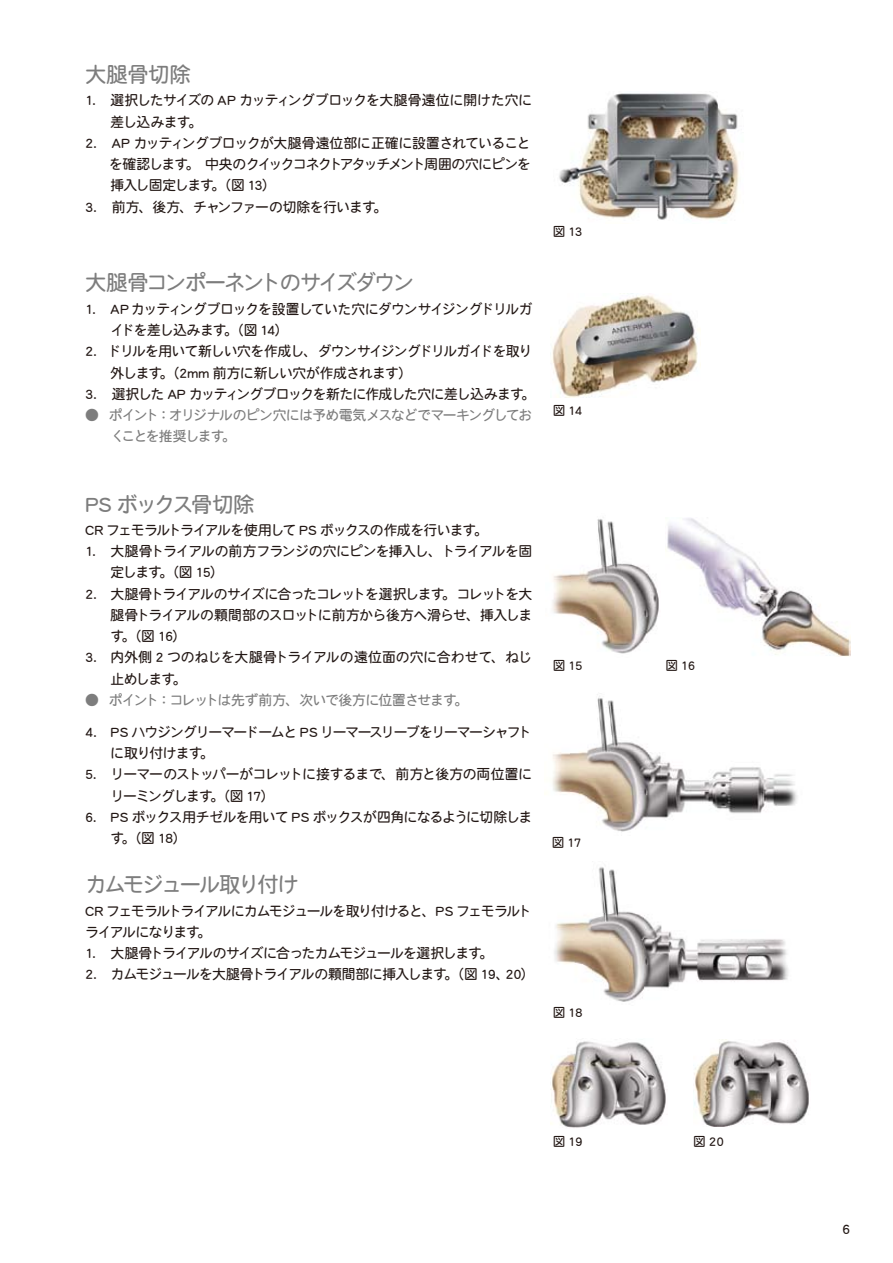
<style>
.page{position:relative;width:893px;height:1263px;background:#fff}
.page>*{position:absolute;margin:0;border:0;box-sizing:border-box;transform-origin:0 0}
.t1{font:21.3px "DFHS Maru Gothic Std W4";letter-spacing:-.09em;color:#7d7d7d}
.t2{font:21.3px "DFHS Maru Gothic Std W4";letter-spacing:-.115em;color:#7d7d7d}
.t3{font:13.8px/21.3px "DFHS Maru Gothic Std W4";letter-spacing:-.065em;color:#231815}
.t4{font:13.8px/21.3px "DFHS Maru Gothic Std W4";letter-spacing:-.09em;color:#231815}
.t5{font:13.8px/21.3px "DFHS Maru Gothic Std W4";letter-spacing:-.065em;color:#7d7d7d}
.t6{font:13.8px/21.3px "DFHS Maru Gothic Std W4";letter-spacing:-.045em;color:#231815}
.t7{font:13.8px/21.3px "DFHS Maru Gothic Std W4";letter-spacing:-.005em;color:#231815}
.t8{font:12.75px "DFHS Maru Gothic Std W4";letter-spacing:-.055em;color:#231815}
</style>
<div class="page">
<img style="left:551px;top:295px;width:150px;height:102px">
<img style="left:559px;top:93px;width:180px;height:127px">
<img style="left:552px;top:519px;width:107px;height:135px">
<img style="left:665px;top:518px;width:185px;height:138px">
<img style="left:552px;top:694px;width:245px;height:138px">
<img style="left:554px;top:867px;width:234px;height:135px">
<img style="left:550px;top:1041px;width:116px;height:87px">
<img style="left:694px;top:1039px;width:115px;height:88px">
<h1 class="t1" style="left:85px;top:63px;width:107px">大腿骨切除</h1>
<p class="t6" style="left:111px;top:90px;width:423px;text-indent:-26px">1. 選択したサイズの AP カッティングブロックを大腿骨遠位に開けた穴に差し込みます。</p>
<p class="t3" style="left:109px;top:132px;width:423px;text-align:justify;text-indent:-24px">2. AP カッティングブロックが大腿骨遠位部に正確に設置されていることを確認します。 中央のクイックコネクトアタッチメント周囲の穴にピンを挿入し固定します。（図 13）</p>
<p class="t3" style="left:85px;top:196px;width:304px">3. 前方、後方、チャンファーの切除を行います。</p>
<h1 class="t1" style="left:85px;top:271px;width:331px">大腿骨コンポーネントのサイズダウン</h1>
<p class="t3" style="left:111px;top:298px;width:423px;text-indent:-26px">1. AP カッティングブロックを設置していた穴にダウンサイジングドリルガイドを差し込みます。（図 14）</p>
<p class="t3" style="left:111px;top:340px;width:423px;text-indent:-26px">2. ドリルを用いて新しい穴を作成し、ダウンサイジングドリルガイドを取り外します。（2mm 前方に新しい穴が作成されます）</p>
<p class="t3" style="left:85px;top:383px;width:452px">3. 選択した AP カッティングブロックを新たに作成した穴に差し込みます。</p>
<p class="t5" style="left:111px;top:404px;width:423px;text-indent:-26px">● ポイント：オリジナルのピン穴には予め電気メスなどでマーキングしておくことを推奨します。</p>
<h1 class="t2" style="left:85px;top:492px;width:171px">PS ボックス骨切除</h1>
<p class="t3" style="left:85px;top:519px;width:405px">CR フェモラルトライアルを使用して PS ボックスの作成を行います。</p>
<p class="t3" style="left:111px;top:540px;width:423px;text-indent:-26px">1. 大腿骨トライアルの前方フランジの穴にピンを挿入し、トライアルを固定します。（図 15）</p>
<p class="t3" style="left:111px;top:583px;width:423px;text-align:justify;text-indent:-26px">2. 大腿骨トライアルのサイズに合ったコレットを選択します。コレットを大腿骨トライアルの顆間部のスロットに前方から後方へ滑らせ、挿入します。（図 16）</p>
<p class="t7" style="left:111px;top:647px;width:423px;text-indent:-26px">3. 内外側 2 つのねじを大腿骨トライアルの遠位面の穴に合わせて、ねじ止めします。</p>
<p class="t5" style="left:85px;top:689px;width:385px">● ポイント：コレットは先ず前方、次いで後方に位置させます。</p>
<p class="t4" style="left:111px;top:721px;width:423px;text-indent:-26px">4. PS ハウジングリーマードームと PS リーマースリーブをリーマーシャフトに取り付けます。</p>
<p class="t3" style="left:111px;top:763px;width:423px;text-indent:-26px">5. リーマーのストッパーがコレットに接するまで、前方と後方の両位置にリーミングします。（図 17）</p>
<p class="t3" style="left:111px;top:806px;width:423px;text-indent:-26px">6. PS ボックス用チゼルを用いて PS ボックスが四角になるように切除します。（図 18）</p>
<h1 class="t1" style="left:85px;top:873px;width:216px">カムモジュール取り付け</h1>
<p class="t4" style="left:85px;top:900px;width:449px">CR フェモラルトライアルにカムモジュールを取り付けると、PS フェモラルトライアルになります。</p>
<p class="t3" style="left:85px;top:942px;width:410px">1. 大腿骨トライアルのサイズに合ったカムモジュールを選択します。</p>
<p class="t3" style="left:85px;top:963px;width:451px">2. カムモジュールを大腿骨トライアルの顆間部に挿入します。（図 19、20）</p>
<p class="t8" style="left:553px;top:225px;width:31px">図 13</p>
<p class="t8" style="left:553px;top:403px;width:31px">図 14</p>
<p class="t8" style="left:553px;top:659px;width:31px">図 15</p>
<p class="t8" style="left:552px;top:836px;width:31px">図 17</p>
<p class="t8" style="left:553px;top:1005px;width:31px">図 18</p>
<p class="t8" style="left:553px;top:1135px;width:31px">図 19</p>
<p class="t8" style="left:665px;top:659px;width:31px">図 16</p>
<p class="t8" style="left:693px;top:1135px;width:32px">図 20</p>
<p class="t3" style="left:842px;top:1219px;width:10px">6</p>
</div>
